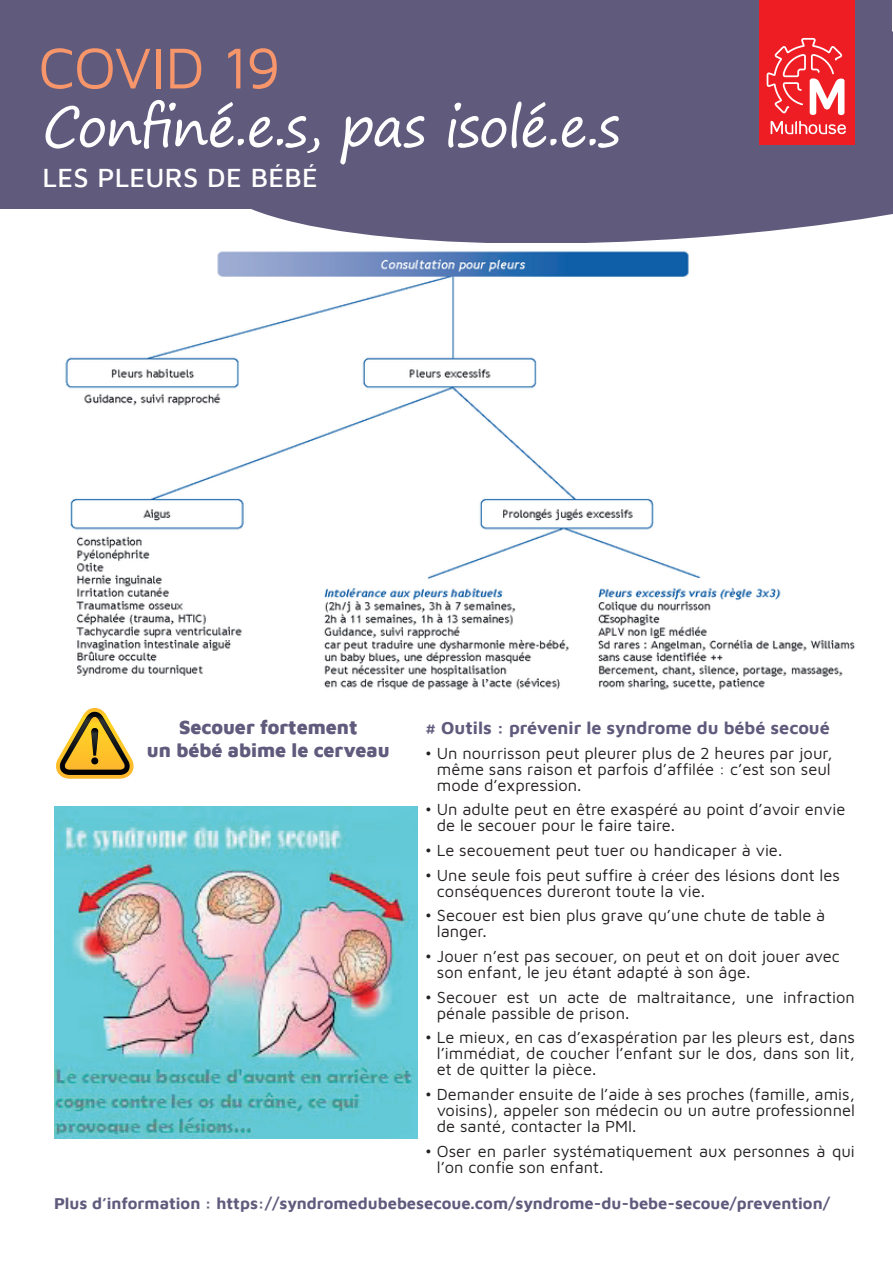
<style>
.page{position:relative;width:893px;height:1263px;background:#fff}
.page>*{position:absolute;margin:0;border:0;box-sizing:border-box;transform-origin:0 0}
.t1{font:59.4px "Maven Pro";letter-spacing:-.03em;color:#f7966b}
.t2{font:54px "Segoe Print";letter-spacing:-.035em;color:#fff}
.t3{font:500 27px "Maven Pro";letter-spacing:.015em;color:#fff}
.t4{font:900 19.5px/23.4px "Maven Pro";color:#605a7c;text-align:center}
.t5{font:700 18px "Maven Pro";color:#605a7c}
.t6{font:16.5px/16px "Maven Pro";color:#231f20}
.t7{font:700 16.5px "Maven Pro";color:#605a7c}
</style>
<div class="page">
<div style="left:0;top:0;width:892px;height:208px;background:#605a7c"></div>
<svg style="left:206px;top:31px;width:687px;height:212px"></svg>
<div style="left:759px;top:0;width:96px;height:145px;background:#ee1d23"></div>
<svg style="left:771px;top:121px;width:75px;height:13px"></svg>
<svg style="left:767px;top:38px;width:77px;height:77px"></svg>
<img style="left:55px;top:806px;width:362px;height:332px">
<svg style="left:56px;top:708px;width:78px;height:71px"></svg>
<img style="left:65px;top:251px;width:790px;height:439px">
<h1 class="t1" style="left:38px;top:27px;width:244px">COVID 19</h1>
<h2 class="t2" style="left:43px;top:79px;width:579px">Confiné.e.s, pas isolé.e.s</h2>
<h3 class="t3" style="left:43px;top:159px;width:277px">LES PLEURS DE BÉBÉ</h3>
<p class="t4" style="left:147px;top:714px;width:244px">Secouer fortement<br>un bébé abime le cerveau</p>
<p class="t5" style="left:425px;top:715px;width:406px"># Outils : prévenir le syndrome du bébé secoué</p>
<p class="t6" style="left:437px;top:744px;width:397px;text-align:justify;text-indent:-12px">• Un nourrisson peut pleurer plus de 2 heures par jour, même sans raison et parfois d’affilée : c’est son seul mode d’expression.</p>
<p class="t6" style="left:437px;top:801px;width:410px;text-indent:-12px">• Un adulte peut en être exaspéré au point d’avoir envie de le secouer pour le faire taire.</p>
<p class="t6" style="left:425px;top:841px;width:359px">• Le secouement peut tuer ou handicaper à vie.</p>
<p class="t6" style="left:437px;top:866px;width:405px;text-indent:-12px">• Une seule fois peut suffire à créer des lésions dont les conséquences dureront toute la vie.</p>
<p class="t6" style="left:437px;top:906px;width:390px;text-indent:-12px">• Secouer est bien plus grave qu’une chute de table à langer.</p>
<p class="t6" style="left:437px;top:947px;width:404px;text-indent:-12px">• Jouer n’est pas secouer, on peut et on doit jouer avec son enfant, le jeu étant adapté à son âge.</p>
<p class="t6" style="left:437px;top:988px;width:420px;text-indent:-12px">• Secouer est un acte de maltraitance, une infraction pénale passible de prison.</p>
<p class="t6" style="left:437px;top:1028px;width:420px;text-align:justify;text-indent:-12px">• Le mieux, en cas d’exaspération par les pleurs est, dans l’immédiat, de coucher l’enfant sur le dos, dans son lit, et de quitter la pièce.</p>
<p class="t6" style="left:437px;top:1085px;width:420px;text-align:justify;text-indent:-12px">• Demander ensuite de l’aide à ses proches (famille, amis, voisins), appeler son médecin ou un autre professionnel de santé, contacter la PMI.</p>
<p class="t6" style="left:437px;top:1142px;width:420px;text-indent:-12px">• Oser en parler systématiquement aux personnes à qui l’on confie son enfant.</p>
<p class="t7" style="left:54px;top:1191px;width:778px">Plus d’information : https://syndromedubebesecoue.com/syndrome-du-bebe-secoue/prevention/</p>
</div>
